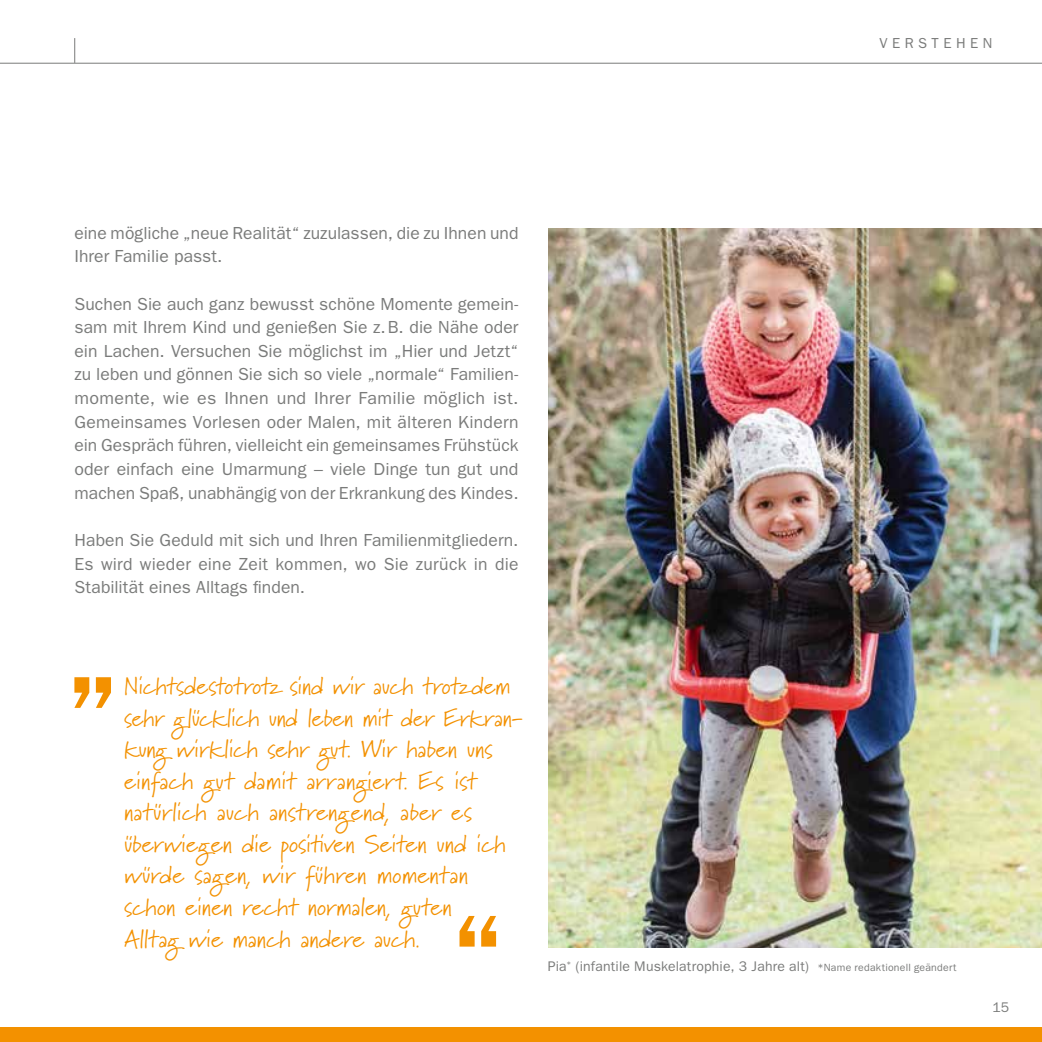
<style>
.page{position:relative;width:1042px;height:1042px;background:#fff}
.page>*{position:absolute;margin:0;border:0;box-sizing:border-box;transform-origin:0 0}
.t1{font:600 109.38px "ITC Franklin Gothic Std";color:#f39100}
.t2{font:24.5px/31.5px "Marydale";color:#f39100}
.t3{font:17.5px/23.6px "ITC Franklin Gothic Std";letter-spacing:.005em;color:#7a7b7a;text-align:justify}
.t4{font:14.53px "Franklin Gothic LT Pro";letter-spacing:.31em;color:#7a7b7a}
.t5{font:14px "ITC Franklin Gothic Std";letter-spacing:.01em;color:#7a7b7a}
.t6{font:14px "Franklin Gothic LT Pro";color:#7a7b7a}
.s1{font-size:10.5px}
</style>
<div class="page">
<img style="left:548px;top:228px;width:494px;height:719px">
<hr style="left:0;top:63px;width:1042px;height:1px;background:#7a7b7a">
<svg style="left:74px;top:38px;width:1px;height:25px"></svg>
<div style="left:0;top:1027px;width:1042px;height:15px;background:#f39100"></div>
<p class="t4" style="left:879px;top:35px;width:114px">VERSTEHEN</p>
<p class="t3" style="left:74px;top:221px;width:446px">eine mögliche „neue Realität“ zuzulassen, die zu Ihnen und<br>Ihrer Familie passt.</p>
<p class="t3" style="left:74px;top:292px;width:446px">Suchen Sie auch ganz bewusst schöne Momente gemein&shy;sam mit Ihrem Kind und genießen Sie z.B. die Nähe oder ein Lachen. Versuchen Sie möglichst im „Hier und Jetzt“ zu leben und gönnen Sie sich so viele „normale“ Familien&shy;momente, wie es Ihnen und Ihrer Familie möglich ist.<br>Gemeinsames Vorlesen oder Malen, mit älteren Kindern ein Gespräch führen, vielleicht ein gemeinsames Frühstück oder einfach eine Umarmung – viele Dinge tun gut und machen Spaß, unabhängig von der Erkrankung des Kindes.</p>
<p class="t3" style="left:74px;top:528px;width:445px">Haben Sie Geduld mit sich und Ihren Familienmitgliedern.<br>Es wird wieder eine Zeit kommen, wo Sie zurück in die Stabilität eines Alltags finden.</p>
<h1 class="t1" style="left:66px;top:590px;width:54px">„</h1>
<p class="t2" style="left:124px;top:670px;width:400px">Nichtsdestotrotz sind wir auch trotzdem sehr glücklich und leben mit der Erkran&shy;kung wirklich sehr gut. Wir haben uns einfach gut damit arrangiert. Es ist natürlich auch anstrengend, aber es überwiegen die positiven Seiten und ich würde sagen, wir führen momentan schon einen recht normalen, guten<br>Alltag wie manch andere auch.</p>
<h1 class="t1" style="left:504px;top:1033px;width:54px;rotate:-180deg">„</h1>
<p class="t5" style="left:548px;top:958px;width:410px">Pia<sup>*</sup> (infantile Muskelatrophie, 3 Jahre alt) <span class="s1">*Name redaktionell geändert</span></p>
<p class="t6" style="left:992px;top:998px;width:18px">15</p>
</div>
